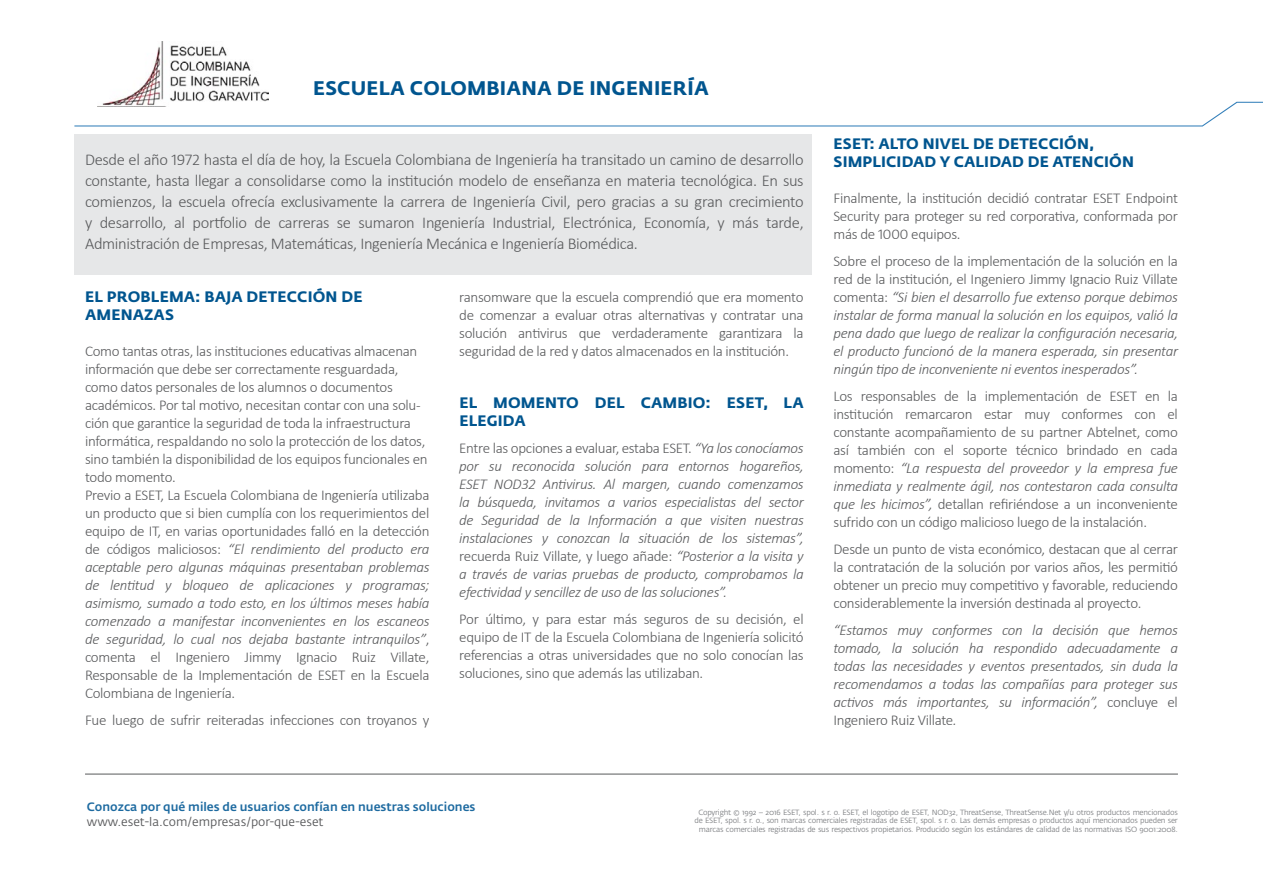
<style>
.page{position:relative;width:1263px;height:893px;background:#fff}
.page>*{position:absolute;margin:0;border:0;box-sizing:border-box;transform-origin:0 0}
.t1{font:700 19.5px "Fedra Sans Alt Pro";letter-spacing:.01em;color:#00558f}
.t2{font:300 16.5px/21px "Calibri";letter-spacing:-.02em;color:#58595b;text-align:justify}
.t3{font:300 15px/18px "Calibri";letter-spacing:-.02em;color:#58595b;text-align:justify}
.t4{font:italic 300 15px/18px "Calibri";letter-spacing:-.02em;color:#58595b;text-align:justify}
.t5{font:700 15px/18px "Fedra Sans Alt Pro";letter-spacing:.01em;color:#00558f}
.t6{font:500 12px "Fedra Sans Alt Pro";color:#1d6aa0}
.t7{font:12px "Fedra Sans Alt Pro";color:#58595b}
.t8{font:7.5px/8.2px "Fedra Sans Alt Pro";letter-spacing:-.03em;color:#808285}
.s1{font-style:italic}
.s2{font-style:normal}
</style>
<div class="page">
<div style="left:74px;top:134px;width:738px;height:141px;background:#e6e7e8"></div>
<hr style="left:85px;top:774px;width:1093px;height:1px;background:#58595b">
<svg style="left:74px;top:102px;width:1189px;height:25px"></svg>
<img style="left:97px;top:42px;width:172px;height:64px">
<h1 class="t1" style="left:313px;top:76px;width:397px">ESCUELA COLOMBIANA DE INGENIERÍA</h1>
<p class="t2" style="left:85px;top:149px;width:720px">Desde el año 1972 hasta el día de hoy, la Escuela Colombiana de Ingeniería ha transitado un camino de desarrollo constante, hasta llegar a consolidarse como la institución modelo de enseñanza en materia tecnológica. En sus comienzos, la escuela ofrecía exclusivamente la carrera de Ingeniería Civil, pero gracias a su gran crecimiento y desarrollo, al portfolio de carreras se sumaron Ingeniería Industrial, Electrónica, Economía, y más tarde, Administración de Empresas, Matemáticas, Ingeniería Mecánica e Ingeniería Biomédica.</p>
<p class="t5" style="left:85px;top:288px;width:279px">EL PROBLEMA: BAJA DETECCIÓN DE<br>AMENAZAS</p>
<p class="t3" style="left:85px;top:342px;width:346px;text-align:left">Como tantas otras, las instituciones educativas almacenan información que debe ser correctamente resguardada, como datos personales de los alumnos o documentos académicos. Por tal motivo, necesitan contar con una solu&shy;ción que garantice la seguridad de toda la infraestructura informática, respaldando no solo la protección de los datos, sino también la disponibilidad de los equipos funcionales en todo momento.<br>Previo a ESET, La Escuela Colombiana de Ingeniería utilizaba un producto que si bien cumplía con los requerimientos del equipo de IT, en varias oportunidades falló en la detección de códigos maliciosos: <span class="s1">“El rendimiento del producto era aceptable pero algunas máquinas presentaban problemas de lentitud y bloqueo de aplicaciones y programas; asimismo, sumado a todo esto, en los últimos meses había comenzado a manifestar inconvenientes en los escaneos de seguridad, lo cual nos dejaba bastante intranquilos”</span>, comenta el Ingeniero Jimmy Ignacio Ruiz Villate, Responsable de la Implementación de ESET en la Escuela Colombiana de Ingeniería.</p>
<p class="t3" style="left:85px;top:711px;width:346px">Fue luego de sufrir reiteradas infecciones con troyanos y</p>
<p class="t3" style="left:459px;top:288px;width:346px">ransomware que la escuela comprendió que era momento de comenzar a evaluar otras alternativas y contratar una solución antivirus que verdaderamente garantizara la seguridad de la red y datos almacenados en la institución.</p>
<p class="t5" style="left:459px;top:394px;width:346px">EL MOMENTO DEL CAMBIO: ESET, LA<br>ELEGIDA</p>
<p class="t4" style="left:459px;top:439px;width:346px"><span class="s2">Entre las opciones a evaluar, estaba ESET.</span> “Ya los conocíamos por su reconocida solución para entornos hogareños, ESET NOD32 Antivirus. Al margen, cuando comenzamos la búsqueda, invitamos a varios especialistas del sector de Seguridad de la Información a que visiten nuestras instalaciones y conozcan la situación de los sistemas”, <span class="s2">recuerda Ruiz Villate, y luego añade:</span> “Posterior a la visita y a través de varias pruebas de producto, comprobamos la efectividad y sencillez de uso de las soluciones”.</p>
<p class="t3" style="left:459px;top:610px;width:346px">Por último, y para estar más seguros de su decisión, el equipo de IT de la Escuela Colombiana de Ingeniería solicitó referencias a otras universidades que no solo conocían las soluciones, sino que además las utilizaban.</p>
<p class="t5" style="left:833px;top:135px;width:302px">ESET: ALTO NIVEL DE DETECCIÓN,<br>SIMPLICIDAD Y CALIDAD DE ATENCIÓN</p>
<p class="t3" style="left:833px;top:189px;width:346px">Finalmente, la institución decidió contratar ESET Endpoint Security para proteger su red corporativa, conformada por más de 1000 equipos.</p>
<p class="t4" style="left:833px;top:252px;width:346px"><span class="s2">Sobre el proceso de la implementación de la solución en la red de la institución, el Ingeniero Jimmy Ignacio Ruiz Villate comenta:</span> “Si bien el desarrollo fue extenso porque debimos instalar de forma manual la solución en los equipos, valió la pena dado que luego de realizar la configuración necesaria, el producto funcionó de la manera esperada, sin presentar ningún tipo de inconveniente ni eventos inesperados”.</p>
<p class="t3" style="left:833px;top:387px;width:346px">Los responsables de la implementación de ESET en la institución remarcaron estar muy conformes con el constante acompañamiento de su partner Abtelnet, como así también con el soporte técnico brindado en cada momento: <span class="s1">“La respuesta del proveedor y la empresa fue inmediata y realmente ágil, nos contestaron cada consulta que les hicimos”,</span> detallan refiriéndose a un inconveniente sufrido con un código malicioso luego de la instalación.</p>
<p class="t3" style="left:833px;top:540px;width:346px">Desde un punto de vista económico, destacan que al cerrar la contratación de la solución por varios años, les permitió obtener un precio muy competitivo y favorable, reduciendo considerablemente la inversión destinada al proyecto.</p>
<p class="t4" style="left:833px;top:621px;width:346px">“Estamos muy conformes con la decisión que hemos tomado, la solución ha respondido adecuadamente a todas las necesidades y eventos presentados, sin duda la recomendamos a todas las compañías para proteger sus activos más importantes, su información”, <span class="s2">concluye el Ingeniero Ruiz Villate</span>.</p>
<p class="t6" style="left:87px;top:799px;width:390px">Conozca por qué miles de usuarios confían en nuestras soluciones</p>
<p class="t7" style="left:87px;top:814px;width:238px">www.eset-la.com/empresas/por-que-eset</p>
<p class="t8" style="left:698px;top:808px;width:90px">Copyright © 1992 – 2016 ESET</p>
<p class="t8" style="left:798px;top:808px;width:49px">, spol. s r. o. ESET</p>
<p class="t8" style="left:858px;top:808px;width:59px">, el logotipo de ESET</p>
<p class="t8" style="left:927px;top:808px;width:252px">, NOD32, ThreatSense, ThreatSense.Net y/u otros productos mencionados</p>
<p class="t8" style="left:694px;top:816px;width:16px">de ESET</p>
<p class="t8" style="left:721px;top:816px;width:185px">, spol. s r. o., son marcas comerciales registradas de ESET</p>
<p class="t8" style="left:699px;top:816px;width:480px;text-indent:217px">, spol. s r. o. Las demás empresas o productos aquí mencionados pueden ser marcas comerciales registradas de sus respectivos propietarios. Producido según los estándares de calidad de las normativas ISO</p>
<p class="t8" style="left:1139px;top:825px;width:40px">9001:2008.</p>
</div>
